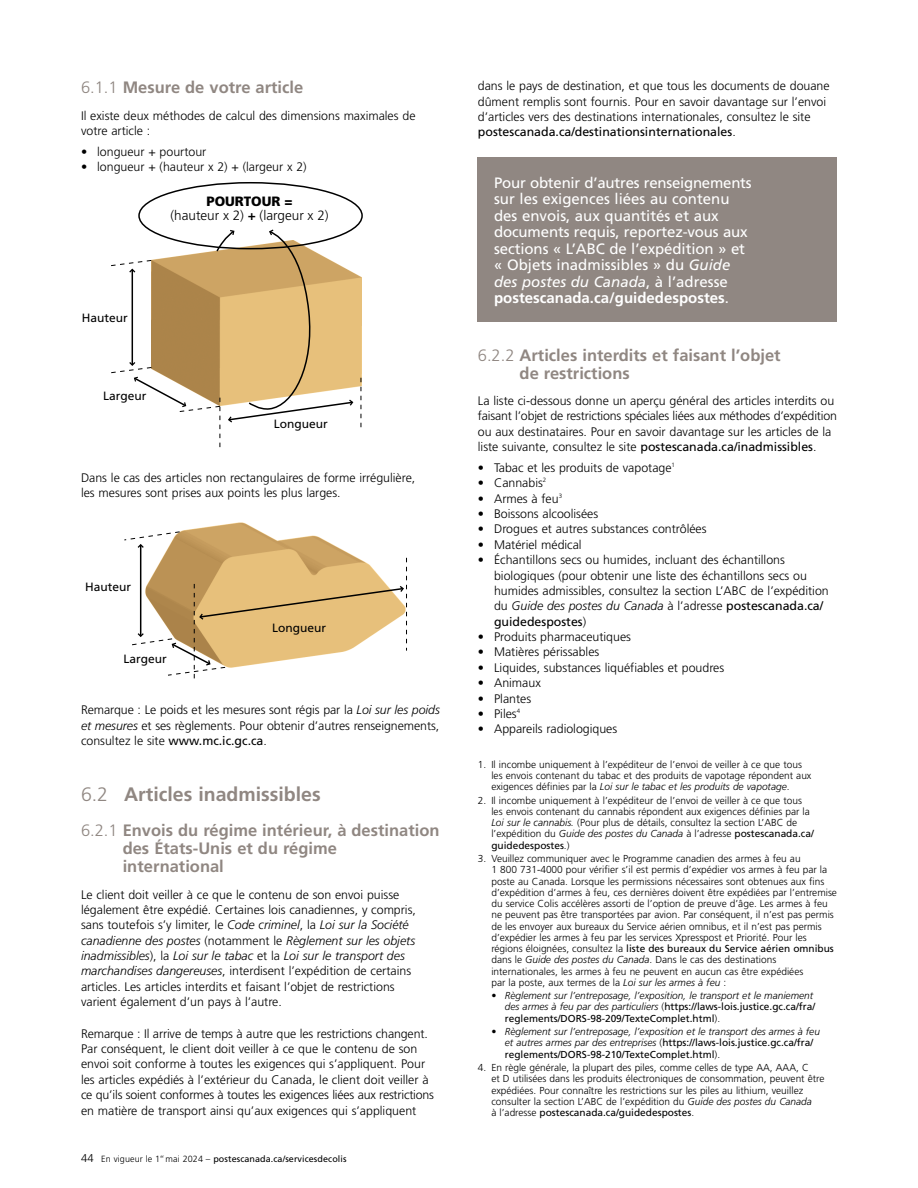
<style>
.page{position:relative;width:918px;height:1188px;background:#fff}
.page>*{position:absolute;margin:0;border:0;box-sizing:border-box;transform-origin:0 0}
.Header_6{font:700 19.5px "Frutiger LT Std";color:#908782}
.Subhead_6_lv1{font:700 16.5px/18px "Frutiger LT Std";color:#908782}
.callout{font:15px/16.5px "Frutiger LT Std";letter-spacing:-.005em;color:#fff}
.t1{font:300 13.5px/14.4px "Frutiger";color:#000;text-align:center}
.body_f{font:300 12.3px/15.3px "Frutiger LT Std";color:#000}
.t2{font:12px "Frutiger";color:#000}
.t3{font:300 11.25px "Frutiger LT Std";color:#000}
.Note{font:300 10.2px/11.2px "Frutiger LT Std";color:#000}
.t4{font:italic 300 10.2px/11.2px "Frutiger LT Std";color:#000}
.t5{font:9px "Frutiger LT Std";letter-spacing:.01em;color:#000}
.s1{font-weight:300}
.s2{font-weight:900}
.s3{font-weight:700}
.s4{font-style:italic}
.s5{font-weight:400}
.s6{font-style:normal}
.s7{font-weight:400;font-style:normal}
</style>
<div class="page">
<img style="left:354px;top:273px;width:8px;height:132px">
<svg style="left:361px;top:378px;width:1px;height:50px"></svg>
<svg style="left:111px;top:230px;width:243px;height:218px"></svg>
<img style="left:162px;top:522px;width:245px;height:36px">
<hr style="left:140px;top:545px;width:1px;height:91px;background:#000">
<svg style="left:124px;top:531px;width:56px;height:17px"></svg>
<svg style="left:132px;top:558px;width:275px;height:121px"></svg>
<div style="left:478px;top:158px;width:359px;height:164px;background:#908782"></div>
<div style="left:138px;top:182px;width:225px;height:67px;border:2px solid #000;border-radius:50%"></div>
<h3 class="Subhead_6_lv1" style="left:81px;top:79px;width:224px"><span class="s1">6.1.1</span> Mesure de votre article</h3>
<p class="body_f" style="left:81px;top:108px;width:336px">Il existe deux méthodes de calcul des dimensions maximales de votre article :</p>
<p class="body_f" style="left:81px;top:144px;width:127px">• longueur + pourtour</p>
<p class="body_f" style="left:81px;top:159px;width:227px">• longueur + (hauteur x 2) + (largeur x 2)</p>
<p class="t1" style="left:171px;top:194px;width:160px"><span class="s2">POURTOUR =<br></span>(hauteur x 2) <span class="s3">+</span> (largeur x 2)</p>
<p class="t2" style="left:82px;top:311px;width:48px">Hauteur</p>
<p class="t2" style="left:103px;top:389px;width:45px">Largeur</p>
<p class="t2" style="left:274px;top:417px;width:55px">Longueur</p>
<p class="body_f" style="left:81px;top:470px;width:336px">Dans le cas des articles non rectangulaires de forme irrégulière, les mesures sont prises aux points les plus larges.</p>
<p class="t2" style="left:85px;top:580px;width:48px">Hauteur</p>
<p class="t2" style="left:124px;top:652px;width:45px">Largeur</p>
<p class="t2" style="left:272px;top:621px;width:55px">Longueur</p>
<p class="body_f" style="left:81px;top:703px;width:360px;text-align:justify">Remarque : Le poids et les mesures sont régis par la <span class="s4">Loi sur les poids et mesures</span> et ses règlements. Pour obtenir d’autres renseignements, consultez le site <span class="s5">www.mc.ic.gc.ca</span>.</p>
<h2 class="Header_6" style="left:81px;top:783px;width:241px"><span class="s1">6.2</span> Articles inadmissibles</h2>
<h3 class="Subhead_6_lv1" style="left:123px;top:822px;width:318px;text-indent:-42px"><span class="s1">6.2.1</span> Envois du régime intérieur, à destination des États-Unis et du régime international</h3>
<p class="body_f" style="left:81px;top:887px;width:336px">Le client doit veiller à ce que le contenu de son envoi puisse légalement être expédié. Certaines lois canadiennes, y compris, sans toutefois s’y limiter, le <span class="s4">Code criminel</span>, la <span class="s4">Loi sur la Société canadienne des postes</span> (notamment le <span class="s4">Règlement sur les objets inadmissibles</span>), la <span class="s4">Loi sur le tabac</span> et la <span class="s4">Loi sur le transport des marchandises dangereuses</span>, interdisent l’expédition de certains articles. Les articles interdits et faisant l’objet de restrictions varient également d’un pays à l’autre.</p>
<p class="body_f" style="left:81px;top:1026px;width:355px">Remarque : Il arrive de temps à autre que les restrictions changent.<br>Par conséquent, le client doit veiller à ce que le contenu de son envoi soit conforme à toutes les exigences qui s’appliquent. Pour les articles expédiés à l’extérieur du Canada, le client doit veiller à ce qu’ils soient conformes à toutes les exigences liées aux restrictions en matière de transport ainsi qu’aux exigences qui s’appliquent</p>
<p class="t3" style="left:81px;top:1152px;width:14px">44</p>
<p class="t5" style="left:101px;top:1154px;width:247px"><span class="s1">En vigueur le 1</span><sup>er</sup> <span class="s1">mai 2024 –</span> postescanada.ca/servicesdecolis</p>
<p class="body_f" style="left:478px;top:79px;width:353px">dans le pays de destination, et que tous les documents de douane dûment remplis sont fournis. Pour en savoir davantage sur l’envoi d’articles vers des destinations internationales, consultez le site <span class="s5">postescanada.ca/destinationsinternationales</span>.</p>
<h3 class="callout" style="left:494px;top:174px;width:259px">Pour obtenir d’autres renseignements sur les exigences liées au contenu des envois, aux quantités et aux documents requis, reportez-vous aux sections « L’ABC de l’expédition » et « Objets inadmissibles » du <span class="s4">Guide des postes du Canada</span>, à l’adresse <span class="s3">postescanada.ca/guidedespostes</span>.</h3>
<h3 class="Subhead_6_lv1" style="left:520px;top:346px;width:263px;text-indent:-42px"><span class="s1">6.2.2</span> Articles interdits et faisant l’objet de restrictions</h3>
<p class="body_f" style="left:478px;top:393px;width:361px">La liste ci-dessous donne un aperçu général des articles interdits ou faisant l’objet de restrictions spéciales liées aux méthodes d’expédition ou aux destinataires. Pour en savoir davantage sur les articles de la liste suivante, consultez le site <span class="s5">postescanada.ca/inadmissibles</span>.</p>
<p class="body_f" style="left:478px;top:460px;width:199px">• Tabac et les produits de vapotage<sup>1</sup></p>
<p class="body_f" style="left:478px;top:476px;width:70px">• Cannabis<sup>2</sup></p>
<p class="body_f" style="left:478px;top:491px;width:86px">• Armes à feu<sup>3</sup></p>
<p class="body_f" style="left:478px;top:506px;width:122px">• Boissons alcoolisées</p>
<p class="body_f" style="left:478px;top:522px;width:230px">• Drogues et autres substances contrôlées</p>
<p class="body_f" style="left:478px;top:537px;width:105px">• Matériel médical</p>
<p class="body_f" style="left:494px;top:552px;width:336px;text-indent:-16px">• Échantillons secs ou humides, incluant des échantillons biologiques (pour obtenir une liste des échantillons secs ou humides admissibles, consultez la section L’ABC de l’expédition du <span class="s4">Guide des postes du Canada</span> à l’adresse <span class="s5">postescanada.ca/ guidedespostes</span>)</p>
<p class="body_f" style="left:478px;top:629px;width:155px">• Produits pharmaceutiques</p>
<p class="body_f" style="left:478px;top:645px;width:123px">• Matières périssables</p>
<p class="body_f" style="left:478px;top:660px;width:248px">• Liquides, substances liquéfiables et poudres</p>
<p class="body_f" style="left:478px;top:675px;width:64px">• Animaux</p>
<p class="body_f" style="left:478px;top:691px;width:55px">• Plantes</p>
<p class="body_f" style="left:478px;top:706px;width:44px">• Piles<sup>4</sup></p>
<p class="body_f" style="left:478px;top:722px;width:141px">• Appareils radiologiques</p>
<p class="Note" style="left:491px;top:759px;width:322px;text-indent:-14px">1. Il incombe uniquement à l’expéditeur de l’envoi de veiller à ce que tous les envois contenant du tabac et des produits de vapotage répondent aux exigences définies par la <span class="s4">Loi sur le tabac et les produits de vapotage</span>.</p>
<p class="Note" style="left:491px;top:795px;width:324px;text-indent:-14px">2. Il incombe uniquement à l’expéditeur de l’envoi de veiller à ce que tous les envois contenant du cannabis répondent aux exigences définies par la <span class="s4">Loi sur le cannabis.</span> (Pour plus de détails, consultez la section L’ABC de l’expédition du <span class="s4">Guide des postes du Canada</span> à l’adresse <span class="s5">postescanada.ca/ guidedespostes</span>.)</p>
<p class="Note" style="left:491px;top:853px;width:347px;text-indent:-14px">3. Veuillez communiquer avec le Programme canadien des armes à feu au<br>1 800 731-4000 pour vérifier s’il est permis d’expédier vos armes à feu par la poste au Canada. Lorsque les permissions nécessaires sont obtenues aux fins d’expédition d’armes à feu, ces dernières doivent être expédiées par l’entremise du service Colis accélères assorti de l’option de preuve d’âge. Les armes à feu ne peuvent pas être transportées par avion. Par conséquent, il n’est pas permis de les envoyer aux bureaux du Service aérien omnibus, et il n’est pas permis d’expédier les armes à feu par les services Xpresspost et Priorité. Pour les régions éloignées, consultez la <span class="s5">liste des bureaux du Service aérien omnibus </span>dans le <span class="s4">Guide des postes du Canada</span>. Dans le cas des destinations internationales, les armes à feu ne peuvent en aucun cas être expédiées<br>par la poste, aux termes de la <span class="s4">Loi sur les armes à feu</span> :</p>
<p class="t4" style="left:505px;top:990px;width:312px;text-indent:-14px"><span class="s6">•</span> Règlement sur l’entreposage, l’exposition, le transport et le maniement des armes à feu par des particuliers <span class="s6">(</span><span class="s7">https://laws-lois.justice.gc.ca/fra/ reglements/DORS-98-209/TexteComplet.html</span><span class="s6">).</span></p>
<p class="t4" style="left:505px;top:1026px;width:317px;text-indent:-14px"><span class="s6">•</span> Règlement sur l’entreposage, l’exposition et le transport des armes à feu et autres armes par des entreprises <span class="s6">(</span><span class="s7">https://laws-lois.justice.gc.ca/fra/ reglements/DORS-98-210/TexteComplet.html</span><span class="s6">).</span></p>
<p class="Note" style="left:491px;top:1062px;width:335px;text-indent:-14px">4. En règle générale, la plupart des piles, comme celles de type AA, AAA, C<br>et D utilisées dans les produits électroniques de consommation, peuvent être expédiées. Pour connaître les restrictions sur les piles au lithium, veuillez consulter la section L’ABC de l’expédition du <span class="s4">Guide des postes du Canada<br></span>à l’adresse <span class="s5">postescanada.ca/guidedespostes</span>.</p>
</div>
